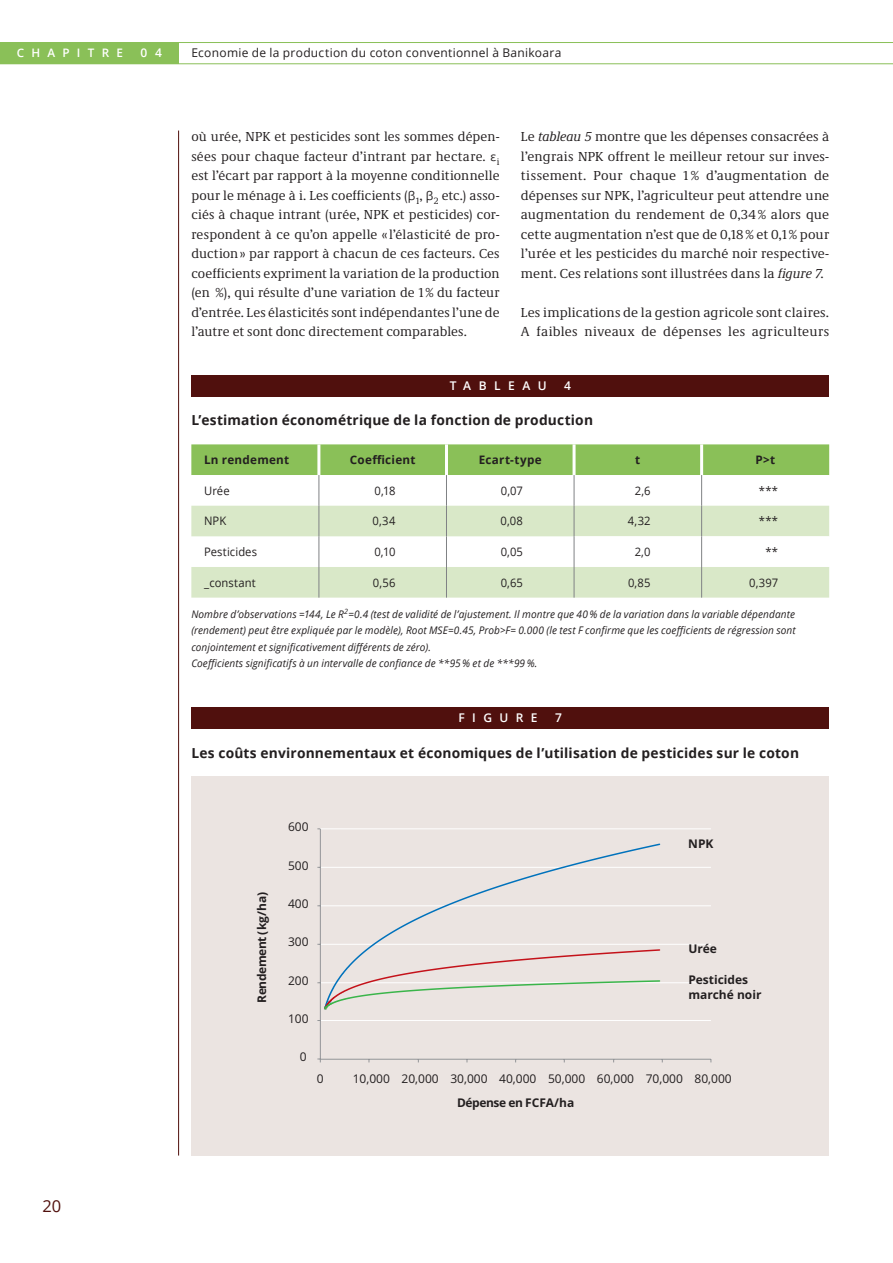
<style>
.page{position:relative;width:893px;height:1263px;background:#fff}
.page>*{position:absolute;margin:0;border:0;box-sizing:border-box;transform-origin:0 0}
.t1{font:16.5px "Open Sans";color:#50100d}
.t2{font:700 13.8px "Open Sans";letter-spacing:.015em;color:#231f20}
.t3{font:13.5px/19.5px "Demos Next Pro";letter-spacing:.01em;color:#231f20;text-align:justify}
.t4{font:12px "Open Sans";letter-spacing:.02em;color:#231f20}
.t5{font:12px "Open Sans";color:#231f20}
.t6{font:700 12px "Open Sans";letter-spacing:-.035em;color:#231f20}
.t7{font:700 12px/14.9px "Open Sans";color:#231f20}
.t8{font:600 12px "Open Sans";letter-spacing:.62em;color:#fff}
.t9{font:11.7px "Open Sans";letter-spacing:.005em;color:#231f20;scale:.96 1}
.t10{font:700 11.7px "Open Sans";letter-spacing:.025em;color:#231f20}
.t11{font:600 11.7px "Open Sans";letter-spacing:.625em;color:#fff}
.t12{font:italic 10.5px/16.5px "Open Sans";letter-spacing:.01em;color:#231f20;scale:.96 1}
.s1{font-family:"Open Sans";font-size:12px}
.s2{font-style:italic}
</style>
<div class="page">
<hr style="left:0;top:42px;width:893px;height:1px;background:#8ac058">
<hr style="left:0;top:63px;width:893px;height:1px;background:#8ac058">
<div style="left:0;top:43px;width:179px;height:21px;background:#8ac058"></div>
<hr style="left:178px;top:131px;width:1px;height:1024px;background:#50100d">
<div style="left:192px;top:375px;width:637px;height:22px;background:#50100d"></div>
<div style="left:191px;top:444px;width:638px;height:31px;background:#8ac058"></div>
<svg style="left:191px;top:475px;width:638px;height:31px"></svg>
<svg style="left:191px;top:506px;width:638px;height:92px;fill:#d9e8c8"></svg>
<svg style="left:575px;top:536px;width:254px;height:31px"></svg>
<hr style="left:317px;top:444px;width:3px;height:31px;background:#fff">
<hr style="left:445px;top:444px;width:3px;height:31px;background:#fff">
<hr style="left:573px;top:444px;width:3px;height:31px;background:#fff">
<hr style="left:318px;top:475px;width:1px;height:31px;background:#808285">
<hr style="left:446px;top:475px;width:1px;height:31px;background:#808285">
<hr style="left:574px;top:475px;width:1px;height:31px;background:#808285">
<hr style="left:318px;top:506px;width:1px;height:30px;background:#808285">
<hr style="left:446px;top:506px;width:1px;height:30px;background:#808285">
<hr style="left:574px;top:506px;width:1px;height:30px;background:#808285">
<hr style="left:318px;top:536px;width:1px;height:31px;background:#808285">
<hr style="left:446px;top:536px;width:1px;height:31px;background:#808285">
<hr style="left:574px;top:536px;width:1px;height:31px;background:#808285">
<hr style="left:318px;top:567px;width:1px;height:31px;background:#808285">
<hr style="left:446px;top:567px;width:1px;height:31px;background:#808285">
<hr style="left:574px;top:567px;width:1px;height:31px;background:#808285">
<hr style="left:700px;top:444px;width:3px;height:31px;background:#fff">
<hr style="left:701px;top:475px;width:1px;height:31px;background:#808285">
<hr style="left:701px;top:506px;width:1px;height:30px;background:#808285">
<hr style="left:701px;top:536px;width:1px;height:31px;background:#808285">
<hr style="left:701px;top:567px;width:1px;height:31px;background:#808285">
<div style="left:191px;top:707px;width:638px;height:21px;background:#50100d"></div>
<div style="left:191px;top:776px;width:638px;height:380px;background:#ebe4e1"></div>
<hr style="left:320px;top:1020px;width:391px;height:1px;background:#fff">
<hr style="left:320px;top:982px;width:391px;height:1px;background:#fff">
<hr style="left:320px;top:944px;width:391px;height:1px;background:#fff">
<hr style="left:320px;top:905px;width:391px;height:1px;background:#fff">
<hr style="left:320px;top:867px;width:391px;height:1px;background:#fff">
<hr style="left:320px;top:828px;width:391px;height:1px;background:#fff">
<hr style="left:320px;top:829px;width:1px;height:230px;background:#939598">
<hr style="left:320px;top:1059px;width:391px;height:1px;background:#939598">
<svg style="left:373px;top:843px;width:288px;height:101px"></svg>
<svg style="left:317px;top:944px;width:344px;height:67px"></svg>
<p class="t11" style="left:17px;top:45px;width:108px">CHAPITRE</p>
<p class="t8" style="left:140px;top:44px;width:23px">0 4</p>
<p class="t4" style="left:191px;top:45px;width:371px">Economie de la production du coton conventionnel à Banikoara</p>
<p class="t3" style="left:191px;top:127px;width:310px">où urée, NPK et pesticides sont les sommes dépen&shy;sées pour chaque facteur d’intrant par hectare. <span class="s1">ε</span><sub>i </sub>est l’écart par rapport à la moyenne conditionnelle pour le ménage à i. Les coefficients (<span class="s1">β</span><sub>1</sub>, <span class="s1">β</span><sub>2</sub> etc.) asso&shy;ciés à chaque intrant (urée, NPK et pesticides) cor&shy;respondent à ce qu’on appelle «l’élasticité de pro&shy;duction» par rapport à chacun de ces facteurs. Ces coefficients expriment la variation de la production (en %), qui résulte d’une variation de 1 % du facteur d’entrée. Les élasticités sont indépendantes l’une de l’autre et sont donc directement comparables.</p>
<p class="t3" style="left:521px;top:127px;width:310px">Le <span class="s2">tableau 5</span> montre que les dépenses consacrées à l’engrais NPK offrent le meilleur retour sur inves&shy;tissement. Pour chaque 1 % d’augmentation de dépenses sur NPK, l’agriculteur peut attendre une augmentation du rendement de 0,34 % alors que cette augmentation n’est que de 0,18 % et 0,1 % pour l’urée et les pesticides du marché noir respective&shy;ment. Ces relations sont illustrées dans la <span class="s2">figure 7</span>.</p>
<p class="t3" style="left:521px;top:302px;width:310px">Les implications de la gestion agricole sont claires.<br>A faibles niveaux de dépenses les agriculteurs</p>
<p class="t8" style="left:450px;top:378px;width:98px">TABLEAU</p>
<p class="t8" style="left:564px;top:378px;width:8px">4</p>
<p class="t2" style="left:192px;top:410px;width:403px">L’estimation économétrique de la fonction de production</p>
<p class="t10" style="left:204px;top:451px;width:87px">Ln rendement</p>
<p class="t10" style="left:350px;top:451px;width:67px">Coefficient</p>
<p class="t10" style="left:479px;top:451px;width:64px">Ecart-type</p>
<p class="t10" style="left:635px;top:451px;width:7px">t</p>
<p class="t10" style="left:755px;top:451px;width:21px">P&gt;t</p>
<p class="t9" style="left:204px;top:482px;width:28px">Urée</p>
<p class="t9" style="left:374px;top:482px;width:23px">0,18</p>
<p class="t9" style="left:501px;top:482px;width:25px">0,07</p>
<p class="t9" style="left:635px;top:482px;width:18px">2,6</p>
<p class="t9" style="left:759px;top:482px;width:22px">***</p>
<p class="t9" style="left:204px;top:513px;width:25px">NPK</p>
<p class="t9" style="left:373px;top:513px;width:25px">0,34</p>
<p class="t9" style="left:500px;top:513px;width:25px">0,08</p>
<p class="t9" style="left:628px;top:513px;width:25px">4,32</p>
<p class="t9" style="left:759px;top:513px;width:22px">***</p>
<p class="t9" style="left:204px;top:544px;width:57px">Pesticides</p>
<p class="t9" style="left:374px;top:544px;width:23px">0,10</p>
<p class="t9" style="left:501px;top:544px;width:25px">0,05</p>
<p class="t9" style="left:635px;top:544px;width:18px">2,0</p>
<p class="t9" style="left:765px;top:544px;width:15px">**</p>
<p class="t9" style="left:204px;top:574px;width:55px">_constant</p>
<p class="t9" style="left:373px;top:574px;width:25px">0,56</p>
<p class="t9" style="left:501px;top:574px;width:25px">0,65</p>
<p class="t9" style="left:628px;top:574px;width:25px">0,85</p>
<p class="t9" style="left:749px;top:574px;width:32px">0,397</p>
<p class="t12" style="left:191px;top:605px;width:631px">Nombre d’observations =144, Le R<sup>2</sup>=0.4 (test de validité de l’ajustement. Il montre que 40 % de la variation dans la variable dépendante (rendement) peut être expliquée par le modèle), Root MSE=0.45, Prob&gt;F= 0.000 (le test F confirme que les coefficients de régression sont conjointement et significativement différents de zéro).<br>Coefficients significatifs à un intervalle de confiance de **95 % et de ***99 %.</p>
<p class="t8" style="left:458px;top:709px;width:81px">FIGURE</p>
<p class="t8" style="left:555px;top:709px;width:8px">7</p>
<p class="t2" style="left:191px;top:743px;width:609px">Les coûts environnementaux et économiques de l’utilisation de pesticides sur le coton</p>
<p class="t1" style="left:43px;top:1194px;width:20px">20</p>
<p class="t6" style="left:253px;top:1003px;width:112px;rotate:-90deg">Rendement (kg/ha)</p>
<p class="t4" style="left:288px;top:819px;width:22px">600</p>
<p class="t4" style="left:288px;top:857px;width:22px">500</p>
<p class="t7" style="left:688px;top:836px;width:27px">NPK</p>
<p class="t4" style="left:288px;top:895px;width:22px">400</p>
<p class="t4" style="left:288px;top:934px;width:22px">300</p>
<p class="t4" style="left:288px;top:972px;width:22px">200</p>
<p class="t4" style="left:288px;top:1010px;width:22px">100</p>
<p class="t7" style="left:688px;top:940px;width:30px">Urée</p>
<p class="t7" style="left:688px;top:972px;width:75px">Pesticides marché noir</p>
<p class="t4" style="left:300px;top:1048px;width:8px">0</p>
<p class="t4" style="left:317px;top:1070px;width:8px">0</p>
<p class="t5" style="left:353px;top:1070px;width:380px">10,000 20,000 30,000 40,000 50,000 60,000 70,000 80,000</p>
<p class="t6" style="left:457px;top:1094px;width:119px">Dépense en FCFA/ha</p>
</div>
